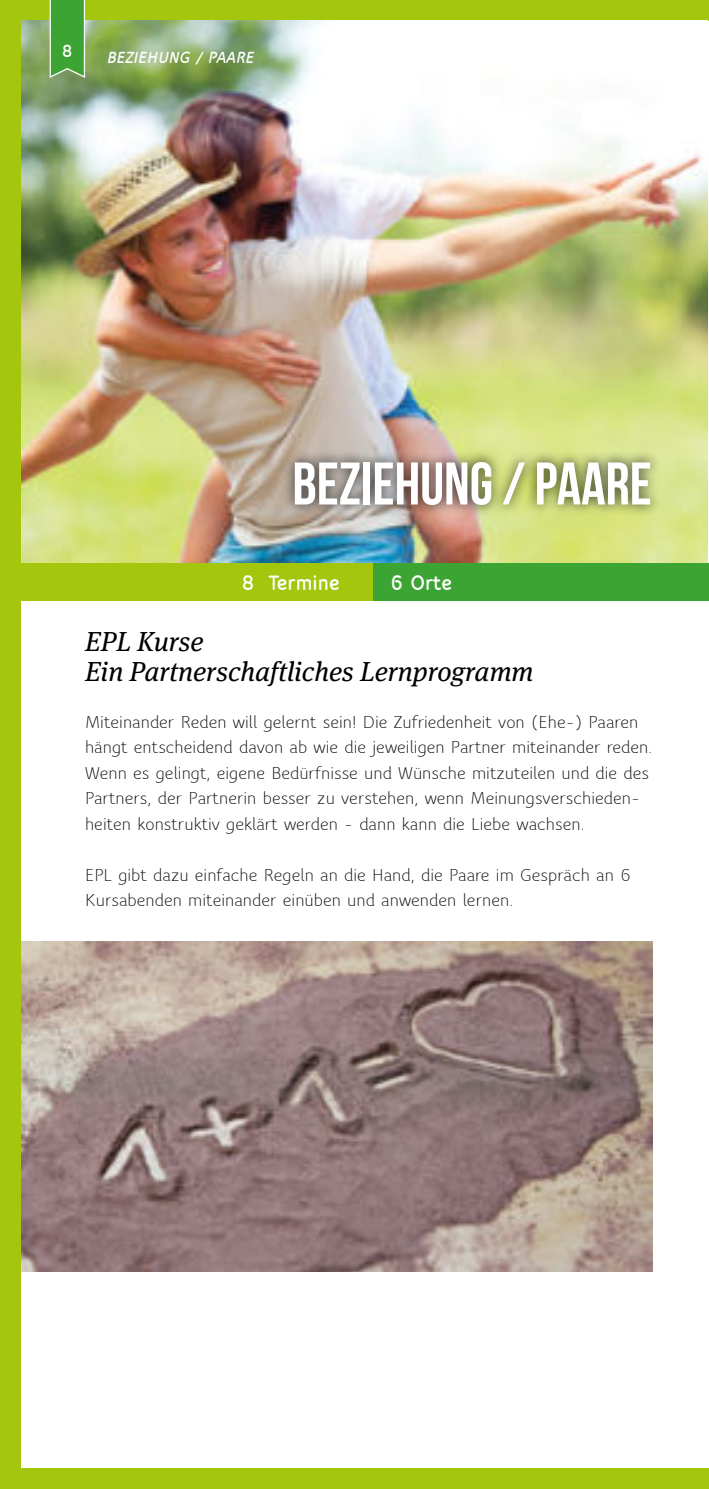
<style>
.page{position:relative;width:709px;height:1489px;background:#fff}
.page>*{position:absolute;margin:0;border:0;box-sizing:border-box;transform-origin:0 0}
.t1{font:700 60px "Bebas Neue";color:#fff}
.t2{font:italic 27.5px/30px "Meta Serif Lf";color:#000}
.t3{font:800 22.5px "Speak";color:#fff}
.t4{font:18.75px/25.5px "Speak";color:#000}
.t5{font:800 18.75px "Speak";color:#fff}
.t6{font:italic 800 17.5px "Speak";color:#fff}
</style>
<div class="page">
<div style="left:0;top:0;width:709px;height:1488px;background:#a4c60d"></div>
<div style="left:21px;top:21px;width:688px;height:1446px;background:#fff"></div>
<img style="left:21px;top:21px;width:687px;height:542px">
<div style="left:282px;top:449px;width:379px;height:68px;background:#000;opacity:.75"></div>
<img style="left:21px;top:941px;width:631px;height:329px">
<svg style="left:49px;top:0;width:37px;height:79px;background:#53ab47"></svg>
<div style="left:372px;top:563px;width:337px;height:37px;background:#3ca432"></div>
<div style="left:19px;top:563px;width:353px;height:37px;background:#a4c60d"></div>
<p class="t5" style="left:62px;top:41px;width:13px">8</p>
<p class="t6" style="left:106px;top:48px;width:149px">BEZIEHUNG / PAARE</p>
<h1 class="t1" style="left:292px;top:448px;width:361px">BEZIEHUNG / PAARE</h1>
<p class="t3" style="left:241px;top:571px;width:100px">8 Termine</p>
<p class="t3" style="left:390px;top:571px;width:63px">6 Orte</p>
<h2 class="t2" style="left:85px;top:628px;width:450px">EPL Kurse<br>Ein Partnerschaftliches Lernprogramm</h2>
<p class="t4" style="left:85px;top:709px;width:568px">Miteinander Reden will gelernt sein! Die Zufriedenheit von (Ehe-) Paaren hängt entscheidend davon ab wie die jeweiligen Partner miteinander reden.<br>Wenn es gelingt, eigene Bedürfnisse und Wünsche mitzuteilen und die des Partners, der Partnerin besser zu verstehen, wenn Meinungsverschieden&shy;heiten konstruktiv geklärt werden - dann kann die Liebe wachsen.</p>
<p class="t4" style="left:85px;top:862px;width:548px">EPL gibt dazu einfache Regeln an die Hand, die Paare im Gespräch an 6<br>Kursabenden miteinander einüben und anwenden lernen.</p>
</div>
